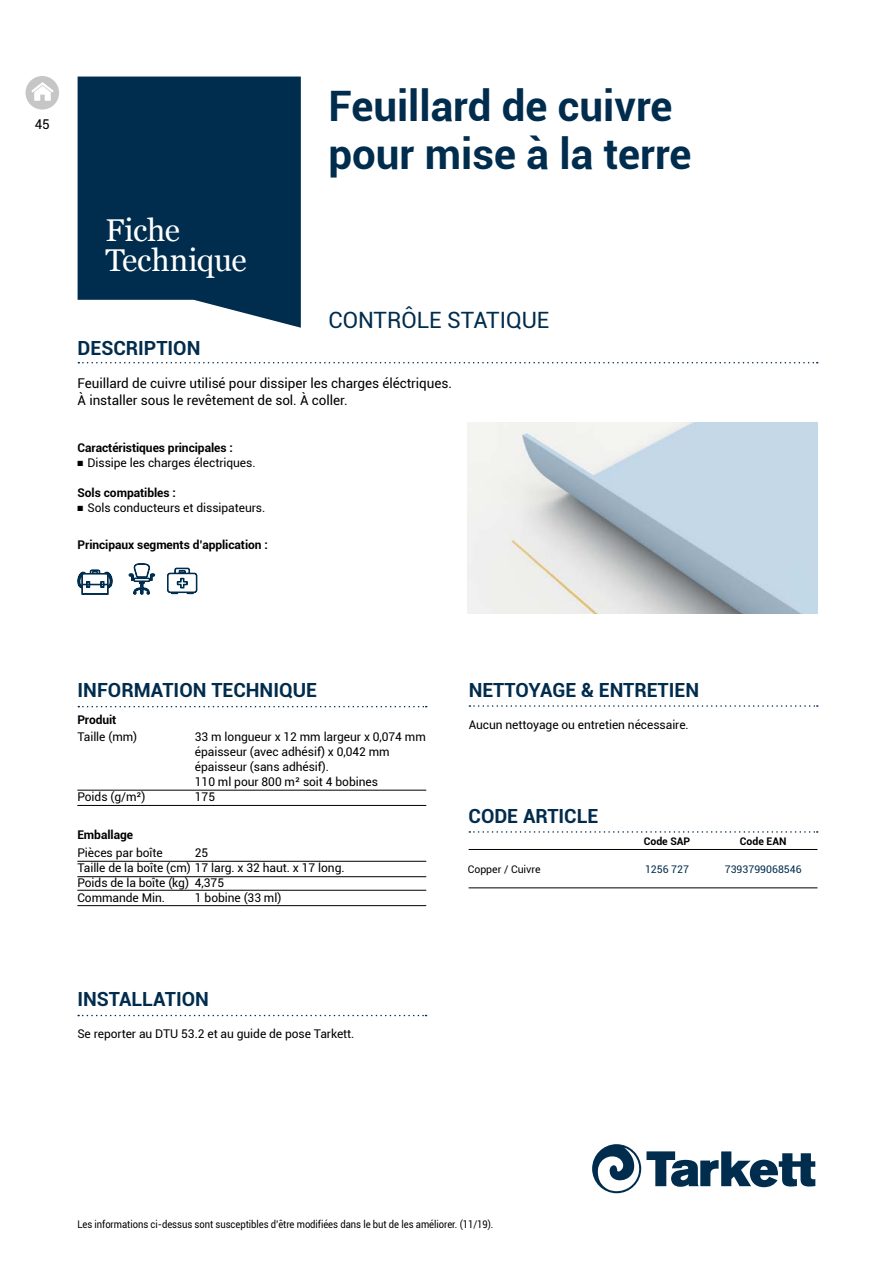
<style>
.page{position:relative;width:893px;height:1263px;background:#fff}
.page>*{position:absolute;margin:0;border:0;box-sizing:border-box;transform-origin:0 0}
.t1{font:700 42px/48px "Roboto";color:#002c4d}
.t2{font:31.5px/30px "Georgia";letter-spacing:-.01em;color:#fff}
.t3{font:22.5px "Roboto";color:#002c4d}
.t4{font:700 19.5px "Roboto";color:#002c4d}
.t5{font:13.5px/16.5px "Roboto";letter-spacing:-.005em;color:#000}
.t6{font:12px/15px "Roboto";letter-spacing:-.005em;color:#000}
.t7{font:700 12px "Roboto";letter-spacing:-.005em;color:#000}
.t8{font:10.5px "Roboto";letter-spacing:-.005em;color:#000;scale:.9 1}
.t9{font:10.5px "Roboto";color:#002c4d}
.t10{font:700 10.5px "Roboto";color:#000}
.t11{font:10.5px "Roboto";letter-spacing:-.005em;color:#000}
.t12{font:7.5px "Zapf Dingbats ITC";color:#000}
</style>
<div class="page">
<svg style="left:167px;top:568px;width:30px;height:26px"></svg>
<svg style="left:77px;top:570px;width:36px;height:24px"></svg>
<svg style="left:129px;top:563px;width:26px;height:31px"></svg>
<svg style="left:592px;top:1144px;width:223px;height:49px"></svg>
<hr style="left:469px;top:849px;width:348px;height:1px;background:#000">
<hr style="left:469px;top:887px;width:348px;height:1px;background:#000">
<hr style="left:77px;top:861px;width:349px;height:1px;background:#000">
<hr style="left:77px;top:876px;width:349px;height:1px;background:#000">
<hr style="left:77px;top:890px;width:349px;height:1px;background:#000">
<hr style="left:77px;top:905px;width:349px;height:1px;background:#000">
<hr style="left:77px;top:790px;width:349px;height:1px;background:#000">
<hr style="left:77px;top:805px;width:349px;height:1px;background:#000">
<img style="left:468px;top:423px;width:349px;height:191px">
<svg style="left:78px;top:362px;width:740px;height:1px"></svg>
<svg style="left:78px;top:77px;width:223px;height:251px;background:#153e5c"></svg>
<svg style="left:78px;top:706px;width:349px;height:1px"></svg>
<svg style="left:469px;top:831px;width:349px;height:2px"></svg>
<svg style="left:78px;top:1015px;width:348px;height:1px"></svg>
<svg style="left:469px;top:705px;width:349px;height:2px"></svg>
<svg style="left:26px;top:76px;width:33px;height:34px"></svg>
<p class="t5" style="left:35px;top:115px;width:17px">45</p>
<h2 class="t2" style="left:105px;top:214px;width:143px">Fiche<br>Technique</h2>
<h3 class="t4" style="left:78px;top:334px;width:124px">DESCRIPTION</h3>
<h1 class="t1" style="left:328px;top:80px;width:364px">Feuillard de cuivre pour mise à la terre</h1>
<h3 class="t3" style="left:328px;top:304px;width:222px">CONTRÔLE STATIQUE</h3>
<p class="t5" style="left:78px;top:375px;width:376px">Feuillard de cuivre utilisé pour dissiper les charges éléctriques.<br>À installer sous le revêtement de sol. À coller.</p>
<p class="t7" style="left:78px;top:439px;width:157px">Caractéristiques principales :</p>
<p class="t12" style="left:78px;top:459px;width:7px">■</p>
<p class="t6" style="left:87px;top:455px;width:170px">Dissipe les charges électriques.</p>
<p class="t7" style="left:78px;top:484px;width:100px">Sols compatibles :</p>
<p class="t12" style="left:78px;top:504px;width:7px">■</p>
<p class="t6" style="left:87px;top:500px;width:179px">Sols conducteurs et dissipateurs.</p>
<p class="t7" style="left:78px;top:536px;width:192px">Principaux segments d’application :</p>
<h3 class="t4" style="left:78px;top:677px;width:241px">INFORMATION TECHNIQUE</h3>
<p class="t7" style="left:77px;top:711px;width:41px">Produit</p>
<p class="t6" style="left:77px;top:729px;width:61px">Taille (mm)</p>
<p class="t6" style="left:77px;top:789px;width:70px">Poids (g/m²)</p>
<p class="t7" style="left:77px;top:826px;width:57px">Emballage</p>
<p class="t6" style="left:195px;top:729px;width:232px">33 m longueur x 12 mm largeur x 0,074 mm épaisseur (avec adhésif) x 0,042 mm épaisseur (sans adhésif).<br>110 ml pour 800 m² soit 4 bobines<br>175</p>
<p class="t6" style="left:77px;top:844px;width:269px;line-height:15.8px">Pièces par boîte<br>Taille de la boîte (cm) 17 larg. x 32 haut. x 17 long.</p>
<p class="t6" style="left:77px;top:874px;width:113px">Poids de la boîte (kg)<br>Commande Min.</p>
<p class="t6" style="left:195px;top:845px;width:15px">25</p>
<p class="t6" style="left:195px;top:875px;width:88px">4,375<br>1 bobine (33 ml)</p>
<h3 class="t4" style="left:77px;top:985px;width:133px">INSTALLATION</h3>
<p class="t6" style="left:77px;top:1026px;width:279px">Se reporter au DTU 53.2 et au guide de pose Tarkett.</p>
<h3 class="t4" style="left:469px;top:676px;width:232px">NETTOYAGE &amp; ENTRETIEN</h3>
<p class="t6" style="left:469px;top:716px;width:222px">Aucun nettoyage ou entretien nécessaire.</p>
<h3 class="t4" style="left:469px;top:802px;width:131px">CODE ARTICLE</h3>
<p class="t10" style="left:644px;top:834px;width:48px">Code SAP</p>
<p class="t10" style="left:740px;top:834px;width:48px">Code EAN</p>
<p class="t11" style="left:468px;top:862px;width:74px">Copper / Cuivre</p>
<p class="t9" style="left:645px;top:862px;width:45px">1256 727</p>
<p class="t9" style="left:725px;top:862px;width:78px">7393799068546</p>
<p class="t8" style="left:77px;top:1217px;width:464px">Les informations ci-dessus sont susceptibles d’être modifiées dans le but de les améliorer. (11/19).</p>
</div>
